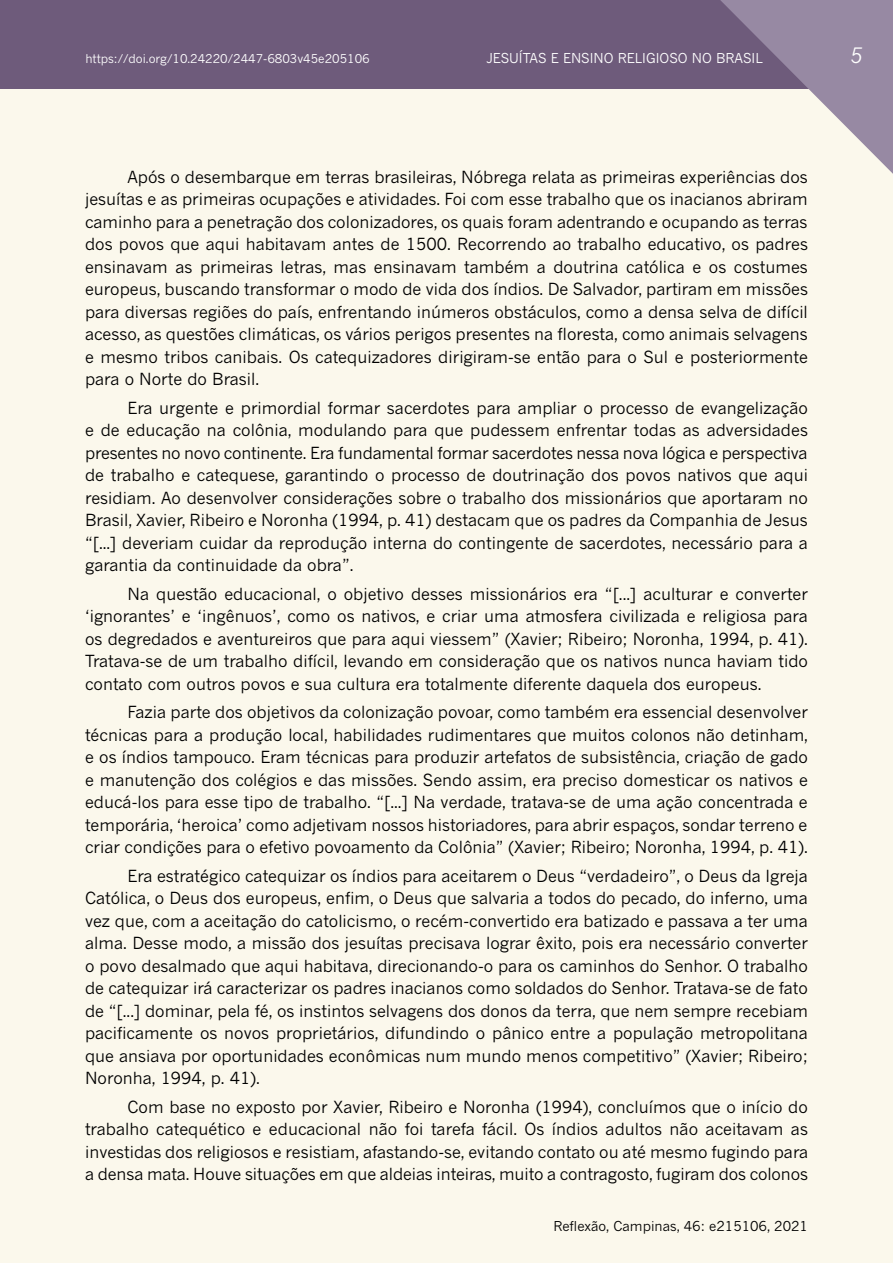
<style>
.page{position:relative;width:893px;height:1263px;background:#fbf8ec}
.page>*{position:absolute;margin:0;border:0;box-sizing:border-box;transform-origin:0 0}
.t1{font:italic 21px "News Gothic MT Std";color:#fff}
.t2{font:16.5px/22.5px "News Gothic MT Std";color:#000;text-align:justify}
.t3{font:13.5px "News Gothic MT Std";color:#000}
.t4{font:13.5px "News Gothic MT Std";color:#fff}
.t5{font:12px "News Gothic MT Std";color:#fff}
</style>
<div class="page">
<div style="left:0;top:0;width:887px;height:89px;background:#6e5b7b"></div>
<svg style="left:720px;top:0;width:173px;height:174px"></svg>
<p class="t5" style="left:85px;top:51px;width:286px">https://doi.org/10.24220/2447-6803v45e205106</p>
<p class="t4" style="left:487px;top:49px;width:278px">JESUÍTAS E ENSINO RELIGIOSO NO BRASIL</p>
<p class="t1" style="left:850px;top:42px;width:15px">5</p>
<p class="t2" style="left:85px;top:165px;width:724px;text-indent:43px">Após o desembarque em terras brasileiras, Nóbrega relata as primeiras experiências dos jesuítas e as primeiras ocupações e atividades. Foi com esse trabalho que os inacianos abriram caminho para a penetração dos colonizadores, os quais foram adentrando e ocupando as terras dos povos que aqui habitavam antes de 1500. Recorrendo ao trabalho educativo, os padres ensinavam as primeiras letras, mas ensinavam também a doutrina católica e os costumes europeus, buscando transformar o modo de vida dos índios. De Salvador, partiram em missões para diversas regiões do país, enfrentando inúmeros obstáculos, como a densa selva de difícil acesso, as questões climáticas, os vários perigos presentes na floresta, como animais selvagens e mesmo tribos canibais. Os catequizadores dirigiram-se então para o Sul e posteriormente para o Norte do Brasil.</p>
<p class="t2" style="left:85px;top:396px;width:724px;text-indent:43px">Era urgente e primordial formar sacerdotes para ampliar o processo de evangelização e de educação na colônia, modulando para que pudessem enfrentar todas as adversidades presentes no novo continente. Era fundamental formar sacerdotes nessa nova lógica e perspectiva de trabalho e catequese, garantindo o processo de doutrinação dos povos nativos que aqui residiam. Ao desenvolver considerações sobre o trabalho dos missionários que aportaram no Brasil, Xavier, Ribeiro e Noronha (1994, p. 41) destacam que os padres da Companhia de Jesus “[...] deveriam cuidar da reprodução interna do contingente de sacerdotes, necessário para a garantia da continuidade da obra”.</p>
<p class="t2" style="left:85px;top:582px;width:724px;text-indent:43px">Na questão educacional, o objetivo desses missionários era “[...] aculturar e converter ‘ignorantes’ e ‘ingênuos’, como os nativos, e criar uma atmosfera civilizada e religiosa para os degredados e aventureiros que para aqui viessem” (Xavier; Ribeiro; Noronha, 1994, p. 41).<br>Tratava-se de um trabalho difícil, levando em consideração que os nativos nunca haviam tido contato com outros povos e sua cultura era totalmente diferente daquela dos europeus.</p>
<p class="t2" style="left:85px;top:701px;width:724px;text-indent:43px">Fazia parte dos objetivos da colonização povoar, como também era essencial desenvolver técnicas para a produção local, habilidades rudimentares que muitos colonos não detinham, e os índios tampouco. Eram técnicas para produzir artefatos de subsistência, criação de gado e manutenção dos colégios e das missões. Sendo assim, era preciso domesticar os nativos e educá-los para esse tipo de trabalho. “[...] Na verdade, tratava-se de uma ação concentrada e temporária, ‘heroica’ como adjetivam nossos historiadores, para abrir espaços, sondar terreno e criar condições para o efetivo povoamento da Colônia” (Xavier; Ribeiro; Noronha, 1994, p. 41).</p>
<p class="t2" style="left:85px;top:864px;width:724px;text-indent:43px">Era estratégico catequizar os índios para aceitarem o Deus “verdadeiro”, o Deus da Igreja Católica, o Deus dos europeus, enfim, o Deus que salvaria a todos do pecado, do inferno, uma vez que, com a aceitação do catolicismo, o recém-convertido era batizado e passava a ter uma alma. Desse modo, a missão dos jesuítas precisava lograr êxito, pois era necessário converter o povo desalmado que aqui habitava, direcionando-o para os caminhos do Senhor. O trabalho de catequizar irá caracterizar os padres inacianos como soldados do Senhor. Tratava-se de fato de “[...] dominar, pela fé, os instintos selvagens dos donos da terra, que nem sempre recebiam pacificamente os novos proprietários, difundindo o pânico entre a população metropolitana que ansiava por oportunidades econômicas num mundo menos competitivo” (Xavier; Ribeiro; Noronha, 1994, p. 41).</p>
<p class="t2" style="left:85px;top:1095px;width:725px;text-indent:43px">Com base no exposto por Xavier, Ribeiro e Noronha (1994), concluímos que o início do trabalho catequético e educacional não foi tarefa fácil. Os índios adultos não aceitavam as investidas dos religiosos e resistiam, afastando-se, evitando contato ou até mesmo fugindo para a densa mata. Houve situações em que aldeias inteiras, muito a contragosto, fugiram dos colonos</p>
<p class="t3" style="left:553px;top:1217px;width:256px">Reflexão, Campinas, 46: e215106, 2021</p>
</div>
